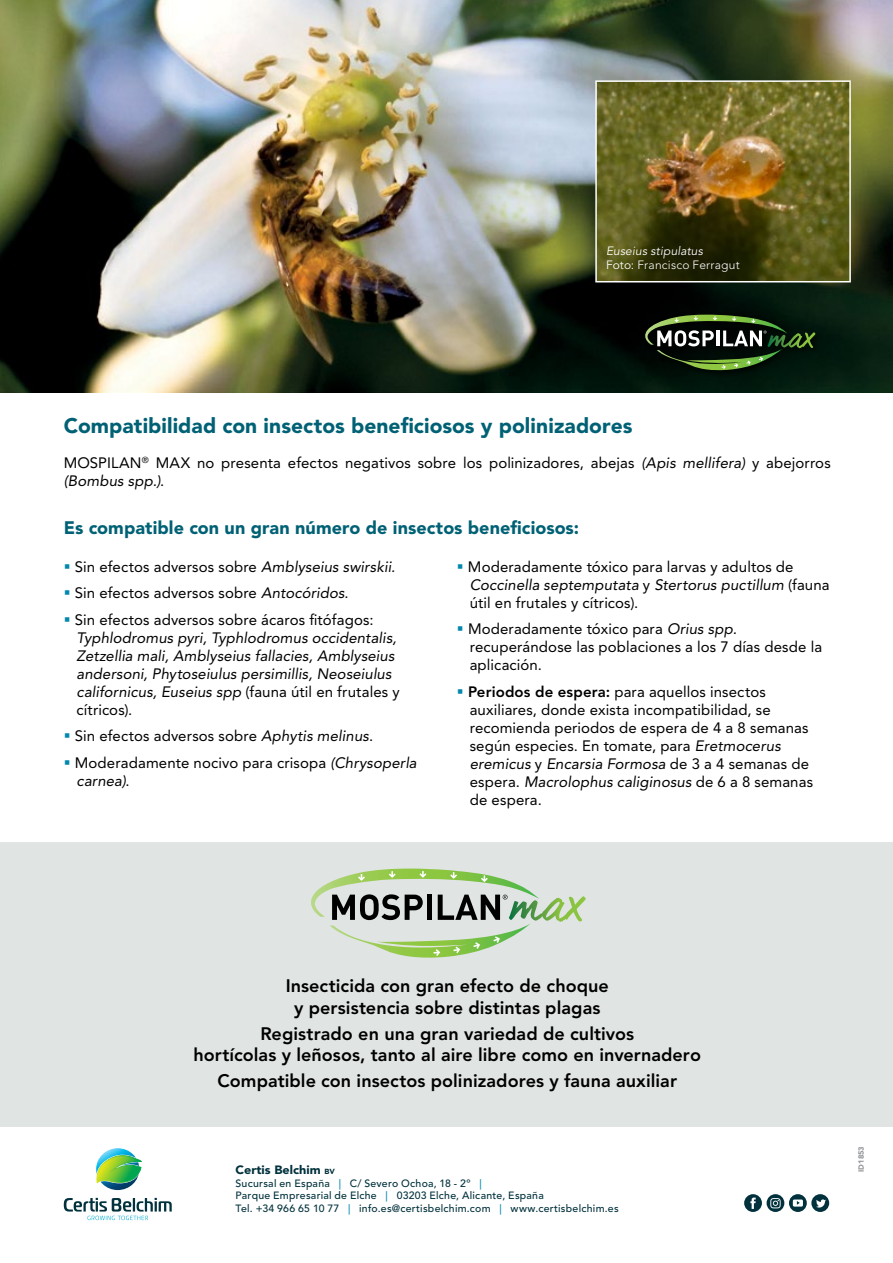
<style>
.page{position:relative;width:893px;height:1263px;background:#fff}
.page>*{position:absolute;margin:0;border:0;box-sizing:border-box;transform-origin:0 0}
.t1{font:900 21px "Avenir LT Pro";letter-spacing:.005em;color:#006175}
.t2{font:800 18px/21.6px "Avenir LT Pro";letter-spacing:.005em;color:#000;text-align:center}
.t3{font:900 18px "Avenir LT Pro";letter-spacing:.005em;color:#006175}
.t4{font:15px/18px "Avenir LT Pro";letter-spacing:.01em;color:#000}
.t5{font:italic 15px/18px "Avenir LT Pro";letter-spacing:.005em;color:#000}
.t6{font:italic 12px/14.4px "Avenir LT Pro";letter-spacing:.015em;color:#fff}
.t7{font:900 12px "Avenir LT Pro";color:#00313c;scale:1.05 1}
.t8{font:500 10.5px/12.6px "Avenir LT Pro";letter-spacing:.025em;color:#00313c}
.t9{font:900 7.5px "Avenir LT Pro";color:#939598}
.s1{font-style:normal}
.s2{font-weight:300;font-style:normal}
.s3{font-style:italic}
.s4{color:#0087ae}
.s5{font-weight:800}
.s6{font-size:7.35px}
</style>
<div class="page">
<div style="left:0;top:843px;width:893px;height:284px;background:#e0e4e2"></div>
<img style="left:0;top:0;width:893px;height:392px">
<div style="left:642px;top:312px;width:180px;height:65px;background:#000;opacity:.75"></div>
<svg style="left:644px;top:315px;width:169px;height:55px"></svg>
<img style="left:598px;top:83px;width:250px;height:196px">
<div style="left:595px;top:80px;width:256px;height:202px;border:2px solid #fff"></div>
<svg style="left:311px;top:868px;width:271px;height:90px"></svg>
<svg style="left:744px;top:1194px;width:85px;height:18px"></svg>
<div style="left:95px;top:1147px;width:45px;height:44px;border:2px solid #fff;border-radius:50%"></div>
<svg style="left:95px;top:1148px;width:47px;height:42px"></svg>
<svg style="left:64px;top:1198px;width:108px;height:22px"></svg>
<p class="t6" style="left:606px;top:244px;width:135px">Euseius stipulatus<br><span class="s1">Foto:</span> <span class="s2">Francisco Ferragut</span></p>
<h1 class="t1" style="left:64px;top:413px;width:570px">Compatibilidad con insectos beneficiosos y polinizadores</h1>
<p class="t4" style="left:64px;top:453px;width:768px">MOSPILAN<sup>®</sup> MAX no presenta efectos negativos sobre los polinizadores, abejas <span class="s3">(Apis mellifera)</span> y abejorros <span class="s3">(Bombus spp.)</span>.</p>
<p class="t3" style="left:64px;top:517px;width:517px">Es compatible con un gran número de insectos beneficiosos:</p>
<p class="t4" style="left:64px;top:557px;width:333px"><span class="s4">▪</span> Sin efectos adversos sobre <span class="s3">Amblyseius swirskii.</span></p>
<p class="t4" style="left:64px;top:584px;width:286px"><span class="s4">▪</span> Sin efectos adversos sobre <span class="s3">Antocóridos</span>.</p>
<p class="t5" style="left:77px;top:611px;width:325px;text-indent:-13px"><span class="s4">▪</span> <span class="s1">Sin efectos adversos sobre ácaros fitófagos:<br></span>Typhlodromus pyri, Typhlodromus occidentalis, Zetzellia mali, Amblyseius fallacies, Amblyseius andersoni, Phytoseiulus persimillis, Neoseiulus californicus, Euseius spp <span class="s1">(fauna útil en frutales y cítricos).</span></p>
<p class="t4" style="left:64px;top:727px;width:311px"><span class="s4">▪</span> Sin efectos adversos sobre <span class="s3">Aphytis melinus</span>.</p>
<p class="t4" style="left:77px;top:753px;width:342px;text-indent:-13px"><span class="s4">▪</span> Moderadamente nocivo para crisopa <span class="s3">(Chrysoperla carnea)</span>.</p>
<p class="t4" style="left:470px;top:557px;width:361px;text-indent:-13px"><span class="s4">▪</span> Moderadamente tóxico para larvas y adultos de<br><span class="s3">Coccinella septemputata</span> y <span class="s3">Stertorus puctillum</span> (fauna útil en frutales y cítricos).</p>
<p class="t4" style="left:470px;top:620px;width:354px;text-indent:-13px"><span class="s4">▪</span> Moderadamente tóxico para <span class="s3">Orius spp. </span>recuperándose las poblaciones a los 7 días desde la aplicación.</p>
<p class="t4" style="left:470px;top:682px;width:345px;text-indent:-13px"><span class="s4">▪</span> <span class="s5">Periodos de espera:</span> para aquellos insectos auxiliares, donde exista incompatibilidad, se recomienda periodos de espera de 4 a 8 semanas según especies. En tomate, para <span class="s3">Eretmocerus eremicus</span> y <span class="s3">Encarsia Formosa</span> de 3 a 4 semanas de espera. <span class="s3">Macrolophus caliginosus</span> de 6 a 8 semanas de espera.</p>
<p class="t2" style="left:286px;top:975px;width:325px">Insecticida con gran efecto de choque y persistencia sobre distintas plagas</p>
<p class="t2" style="left:194px;top:1023px;width:509px">Registrado en una gran variedad de cultivos<br>hortícolas y leñosos, tanto al aire libre como en invernadero</p>
<p class="t2" style="left:217px;top:1070px;width:461px">Compatible con insectos polinizadores y fauna auxiliar</p>
<p class="t7" style="left:235px;top:1163px;width:96px">Certis Belchim <span class="s6">bv</span></p>
<p class="t8" style="left:235px;top:1177px;width:385px">Sucursal en España <span class="s4">|</span> C/ Severo Ochoa, 18 - 2º <span class="s4">|<br></span>Parque Empresarial de Elche <span class="s4">|</span> 03203 Elche, Alicante, España<br>Tel. +34 966 65 10 77 <span class="s4">|</span> info.es@certisbelchim.com <span class="s4">|</span> www.certisbelchim.es</p>
<p class="t9" style="left:857px;top:1172px;width:27px;rotate:-90deg">ID1853</p>
</div>
